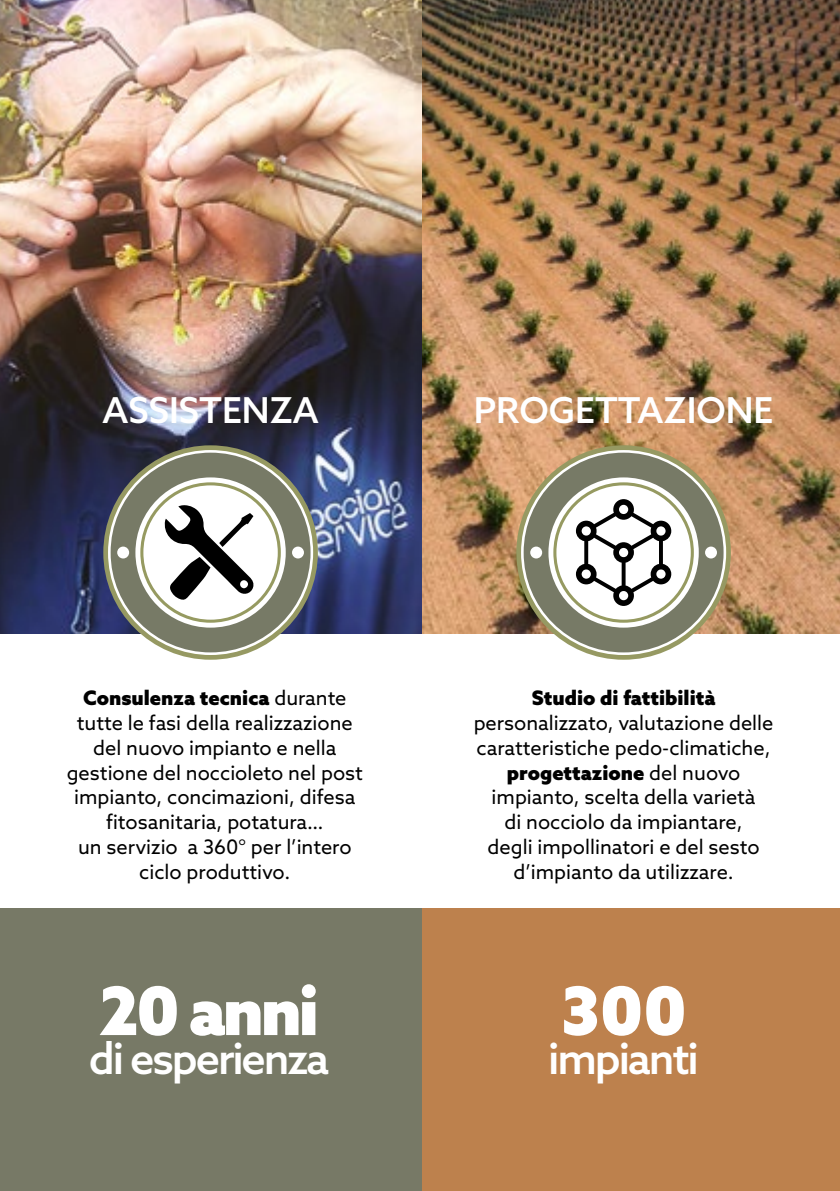
<style>
.page{position:relative;width:840px;height:1191px;background:#fff}
.page>*{position:absolute;margin:0;border:0;box-sizing:border-box;transform-origin:0 0}
.t1{font:900 67px "Azo Sans";letter-spacing:-.05em;color:#fff}
.t2{font:500 43.2px "Azo Sans";letter-spacing:-.05em;color:#fff}
.t3{font:500 35.6px "Azo Sans";color:#fff}
.t4{font:20px/24.8px "Azo Sans";color:#000;text-align:center}
.t5{font:900 20px "Azo Sans";color:#000}
.s1{font-weight:900}
</style>
<div class="page">
<div style="left:421px;top:908px;width:418px;height:283px;background:#bd814d"></div>
<img style="left:0;top:0;width:839px;height:633px">
<svg style="left:516px;top:445px;width:214px;height:214px;background:#9fa06e"></svg>
<svg style="left:520px;top:450px;width:205px;height:205px"></svg>
<div style="left:523px;top:452px;width:200px;height:200px;background:#777a66;border-radius:50%"></div>
<svg style="left:548px;top:477px;width:150px;height:150px;background:#f0f0eb"></svg>
<svg style="left:553px;top:482px;width:140px;height:140px"></svg>
<div style="left:556px;top:485px;width:134px;height:134px;background:#fff;border-radius:50%"></div>
<div style="left:530px;top:546px;width:12px;height:12px;background:#fff;border-radius:50%"></div>
<div style="left:704px;top:546px;width:12px;height:12px;background:#fff;border-radius:50%"></div>
<svg style="left:575px;top:499px;width:96px;height:107px"></svg>
<hr style="left:839px;top:908px;width:1px;height:283px;background:#969962">
<div style="left:0;top:908px;width:421px;height:283px;background:#777966"></div>
<svg style="left:103px;top:445px;width:215px;height:214px;background:#939665"></svg>
<svg style="left:108px;top:450px;width:205px;height:205px"></svg>
<div style="left:111px;top:452px;width:199px;height:200px;background:#777a66;border-radius:50%"></div>
<svg style="left:135px;top:477px;width:150px;height:150px;background:#f3f4f0"></svg>
<svg style="left:140px;top:482px;width:141px;height:140px"></svg>
<div style="left:143px;top:485px;width:134px;height:134px;background:#fff;border-radius:50%"></div>
<div style="left:117px;top:546px;width:12px;height:12px;background:#fff;border-radius:50%"></div>
<div style="left:292px;top:546px;width:12px;height:12px;background:#fff;border-radius:50%"></div>
<svg style="left:163px;top:504px;width:91px;height:96px"></svg>
<h3 class="t3" style="left:102px;top:387px;width:218px">ASSISTENZA</h3>
<p class="t4" style="left:67px;top:685px;width:297px"><span class="s1">Consulenza tecnica</span> durante tutte le fasi della realizzazione del nuovo impianto e nella gestione del noccioleto nel post impianto, concimazioni, difesa fitosanitaria, potatura…<br>un servizio a 360° per l’intero ciclo produttivo.</p>
<h1 class="t1" style="left:99px;top:966px;width:221px">20 anni</h1>
<h2 class="t2" style="left:89px;top:1029px;width:241px">di esperienza</h2>
<h3 class="t3" style="left:473px;top:387px;width:301px">PROGETTAZIONE</h3>
<p class="t5" style="left:531px;top:684px;width:185px">Studio di fattibilità</p>
<p class="t4" style="left:473px;top:710px;width:301px">personalizzato, valutazione delle caratteristiche pedo-climatiche, <span class="s1">progettazione</span> del nuovo impianto, scelta della varietà<br>di nocciolo da impiantare,<br>degli impollinatori e del sesto d’impianto da utilizzare.</p>
<h1 class="t1" style="left:560px;top:966px;width:128px">300</h1>
<h2 class="t2" style="left:548px;top:1029px;width:152px">impianti</h2>
</div>
